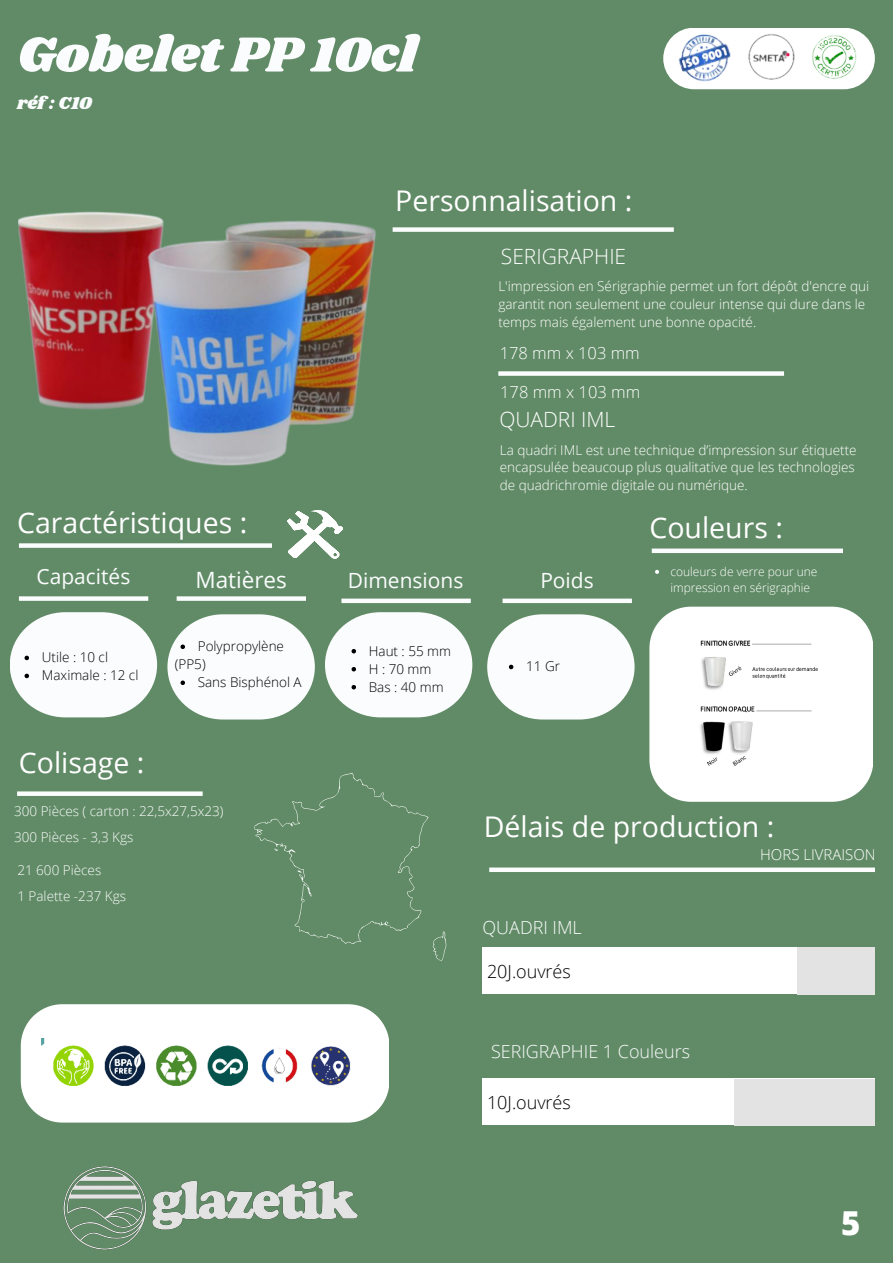
<style>
.page{position:relative;width:893px;height:1264px;background:#fff}
.page>*{position:absolute;margin:0;border:0;box-sizing:border-box;transform-origin:0 0}
.t1{font:51px "Shrikhand";color:#fafcfd}
.t2{font:800 33px "Open Sans";color:#fff}
.t3{font:28.5px "Open Sans";color:#fff}
.t4{font:22.5px "Open Sans";color:#fafcfd}
.t5{font:21px "Open Sans";color:#fafcfd}
.t6{font:300 21px "Open Sans";color:#fff}
.t7{font:300 18px "Open Sans";color:#fafcfd}
.t8{font:300 18px "Open Sans";color:#000}
.t9{font:18px "Shrikhand";color:#fafcfd}
.t10{font:300 16.5px "Open Sans";color:#fff}
.t11{font:300 15px "Open Sans";color:#fff}
.t12{font:300 13.5px/18px "Open Sans";color:#fff}
.t13{font:300 13.5px "Open Sans";color:#000}
.t14{font:300 13.5px "Open Sans";color:#fafcfd}
.t15{font:300 12px/16px "Open Sans";color:#fff}
</style>
<div class="page">
<div style="left:0;top:0;width:892px;height:1262px;background:#618b66"></div>
<svg style="left:649px;top:606px;width:224px;height:195px;background:#f4f6f4"></svg>
<div style="left:392px;top:227px;width:281px;height:5px;background:#fafcfd"></div>
<div style="left:498px;top:371px;width:286px;height:5px;background:#fafcfd"></div>
<div style="left:651px;top:548px;width:191px;height:5px;background:#fafcfd"></div>
<div style="left:19px;top:596px;width:129px;height:5px;background:#fafcfd"></div>
<svg style="left:10px;top:612px;width:147px;height:105px"></svg>
<svg style="left:287px;top:510px;width:56px;height:49px"></svg>
<div style="left:177px;top:596px;width:129px;height:5px;background:#fafcfd"></div>
<div style="left:341px;top:598px;width:130px;height:5px;background:#fafcfd"></div>
<svg style="left:325px;top:612px;width:147px;height:105px"></svg>
<div style="left:502px;top:598px;width:130px;height:5px;background:#fafcfd"></div>
<div style="left:19px;top:543px;width:253px;height:5px;background:#fafcfd"></div>
<div style="left:489px;top:867px;width:385px;height:5px;background:#fafcfd"></div>
<div style="left:482px;top:947px;width:392px;height:46px;background:#fff"></div>
<div style="left:797px;top:947px;width:77px;height:47px;background:#e3e3e3"></div>
<div style="left:17px;top:791px;width:186px;height:5px;background:#fafcfd"></div>
<svg style="left:254px;top:773px;width:192px;height:188px"></svg>
<div style="left:663px;top:28px;width:211px;height:61px;background:#fff;border-radius:31px"></div>
<img style="left:663px;top:28px;width:74px;height:62px">
<img style="left:737px;top:34px;width:43px;height:56px">
<img style="left:780px;top:31px;width:86px;height:59px">
<svg style="left:21px;top:1004px;width:368px;height:118px;background:#f5f8f6"></svg>
<img style="left:64px;top:1166px;width:293px;height:83px">
<img style="left:19px;top:211px;width:357px;height:255px">
<img style="left:690px;top:639px;width:142px;height:139px">
<img style="left:42px;top:1038px;width:327px;height:55px">
<svg style="left:655px;top:570px;width:4px;height:4px"></svg>
<svg style="left:487px;top:614px;width:147px;height:105px"></svg>
<div style="left:482px;top:1078px;width:392px;height:46px;background:#fff"></div>
<div style="left:734px;top:1079px;width:140px;height:46px;background:#e3e3e3"></div>
<svg style="left:167px;top:614px;width:148px;height:105px"></svg>
<p class="t1" style="left:17px;top:19px;width:401px">Gobelet PP 10cl</p>
<p class="t9" style="left:17px;top:90px;width:76px">réf : C10</p>
<p class="t3" style="left:17px;top:502px;width:231px">Caractéristiques :</p>
<p class="t3" style="left:395px;top:181px;width:239px">Personnalisation :</p>
<p class="t6" style="left:501px;top:242px;width:127px">SERIGRAPHIE</p>
<p class="t12" style="left:498px;top:277px;width:372px">L'impression en Sérigraphie permet un fort dépôt d'encre qui garantit non seulement une couleur intense qui dure dans le temps mais également une bonne opacité.</p>
<p class="t10" style="left:500px;top:342px;width:141px">178 mm x 103 mm</p>
<p class="t10" style="left:500px;top:380px;width:141px">178 mm x 103 mm</p>
<p class="t6" style="left:499px;top:405px;width:117px">QUADRI IML</p>
<p class="t12" style="left:500px;top:440px;width:358px">La quadri IML est une technique d’impression sur étiquette encapsulée beaucoup plus qualitative que les technologies de quadrichromie digitale ou numérique.</p>
<p class="t3" style="left:649px;top:508px;width:135px">Couleurs :</p>
<p class="t5" style="left:36px;top:561px;width:95px">Capacités</p>
<p class="t4" style="left:195px;top:564px;width:93px">Matières</p>
<p class="t5" style="left:348px;top:566px;width:117px">Dimensions</p>
<p class="t5" style="left:540px;top:566px;width:55px">Poids</p>
<p class="t13" style="left:42px;top:648px;width:68px">Utile : 10 cl</p>
<p class="t13" style="left:42px;top:666px;width:98px">Maximale : 12 cl</p>
<p class="t3" style="left:19px;top:742px;width:127px">Colisage :</p>
<p class="t13" style="left:198px;top:637px;width:88px">Polypropylène</p>
<p class="t13" style="left:198px;top:673px;width:105px">Sans Bisphénol A</p>
<p class="t13" style="left:175px;top:655px;width:32px">(PP5)</p>
<p class="t13" style="left:369px;top:641px;width:84px">Haut : 55 mm</p>
<p class="t13" style="left:369px;top:659px;width:64px">H : 70 mm</p>
<p class="t13" style="left:369px;top:677px;width:76px">Bas : 40 mm</p>
<p class="t13" style="left:526px;top:657px;width:35px">11 Gr</p>
<p class="t15" style="left:670px;top:563px;width:149px">couleurs de verre pour une impression en sérigraphie</p>
<p class="t14" style="left:14px;top:801px;width:211px">300 Pièces ( carton : 22,5x27,5x23)</p>
<p class="t14" style="left:14px;top:827px;width:121px">300 Pièces - 3,3 Kgs</p>
<p class="t14" style="left:17px;top:860px;width:85px">21 600 Pièces</p>
<p class="t14" style="left:17px;top:886px;width:110px">1 Palette -237 Kgs</p>
<p class="t3" style="left:484px;top:806px;width:292px">Délais de production :</p>
<p class="t7" style="left:482px;top:914px;width:101px">QUADRI IML</p>
<p class="t8" style="left:487px;top:958px;width:85px">20J.ouvrés</p>
<p class="t7" style="left:491px;top:1039px;width:200px">SERIGRAPHIE 1 Couleurs</p>
<p class="t8" style="left:487px;top:1090px;width:85px">10J.ouvrés</p>
<p class="t11" style="left:760px;top:844px;width:117px">HORS LIVRAISON</p>
<p class="t2" style="left:841px;top:1199px;width:21px">5</p>
</div>
